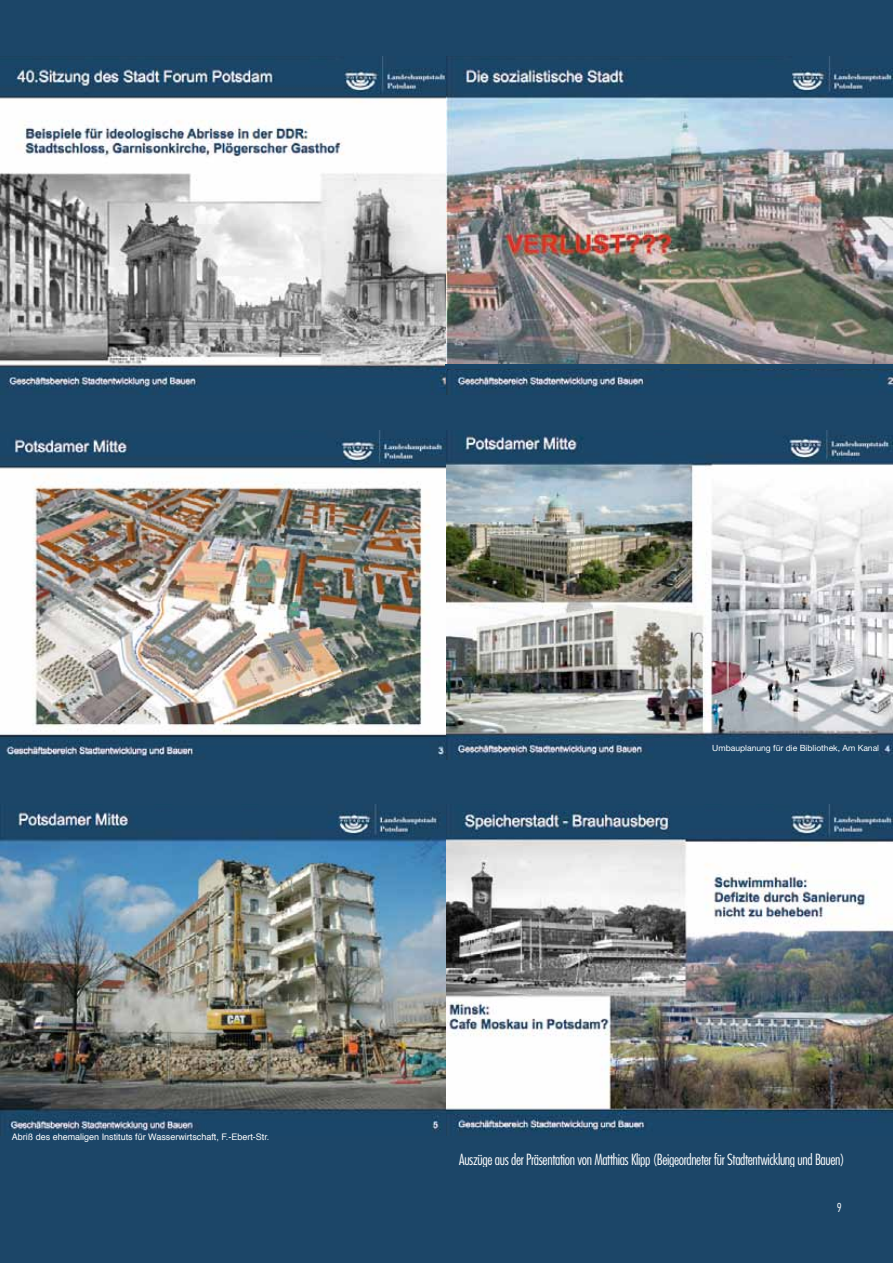
<style>
.page{position:relative;width:893px;height:1263px;background:#fff}
.page>*{position:absolute;margin:0;border:0;box-sizing:border-box;transform-origin:0 0}
.t1{font:300 condensed 15px "Futura";letter-spacing:-.025em;color:#fff}
.t2{font:300 condensed 12px "Futura";color:#fff}
.t3{font:9px "Helvetica";color:#fff}
.t4{font:8.55px "Helvetica Neue";color:#fff}
</style>
<div class="page">
<img style="left:0;top:55px;width:893px;height:340px">
<img style="left:0;top:429px;width:446px;height:331px">
<img style="left:0;top:804px;width:893px;height:332px">
<img style="left:446px;top:429px;width:447px;height:331px">
<div style="left:0;top:395px;width:893px;height:34px;background:#1c4668"></div>
<div style="left:0;top:770px;width:893px;height:34px;background:#1c4668"></div>
<div style="left:0;top:760px;width:893px;height:34px;background:#1c4668"></div>
<div style="left:0;top:1136px;width:893px;height:38px;background:#1c4668"></div>
<div style="left:0;top:0;width:893px;height:55px;background:#1c4668"></div>
<div style="left:0;top:1168px;width:893px;height:95px;background:#1c4668"></div>
<hr style="left:445px;top:365px;width:448px;height:4px;background:#1a4668">
<p class="t3" style="left:12px;top:1130px;width:259px">Abriß des ehemaligen Instituts für Wasserwirtschaft, F.-Ebert-Str.</p>
<p class="t4" style="left:712px;top:743px;width:168px">Umbauplanung für die Bibliothek, Am Kanal</p>
<p class="t1" style="left:459px;top:1150px;width:387px">Auszüge aus der Präsentation von Matthias Klipp (Beigeordneter für Stadtentwicklung und Bauen)</p>
<p class="t2" style="left:837px;top:1200px;width:6px">9</p>
</div>
